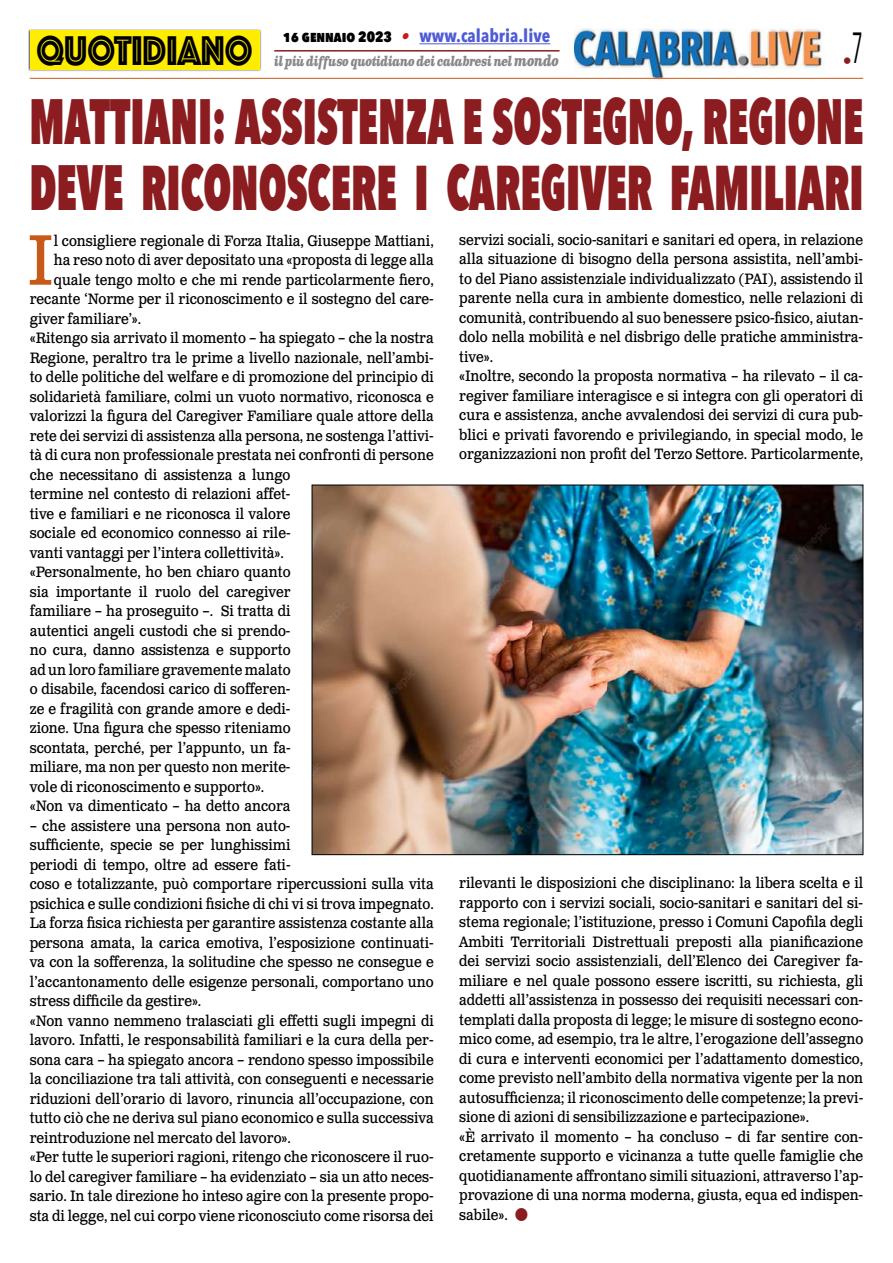
<style>
.page{position:relative;width:893px;height:1263px;background:#fff}
.page>*{position:absolute;margin:0;border:0;box-sizing:border-box;transform-origin:0 0}
.t1{font:71.25px "Clarendon Text Pro";color:#c85a19;scale:.9 1}
.t2{font:800 63.9px "Avenir Next Condensed";color:#8b1c1f;scale:.68 1}
.t3{font:800 63px "Avenir Next Condensed";color:#8b1c1f;scale:.69 1}
.t4{font:43.2px "Phosphate Inline";color:#000;scale:.87 1}
.t5{font:700 18px "Avenir Next Condensed";color:#4f5cd6}
.t6{font:18px "Avenir Next Condensed";color:#8b1c1f}
.t7{font:15px/19.5px "Clarendon Text Pro";color:#000;scale:.9 1}
.t8{font:italic 700 13.5px "Clarendon Text Pro";letter-spacing:-.05em;color:#878787;scale:.79 1}
.s1{font-weight:800;font-size:15px;color:#000}
.s2{font-family:"Clarendon Text Pro";font-style:italic;font-size:16.5px;color:#ca181a}
.s3{font-size:15px}
.s4{font-size:63.9px}
</style>
<div class="page">
<img style="left:574px;top:28px;width:252px;height:53px">
<hr style="left:30px;top:78px;width:833px;height:1px;background:#c85a19">
<div style="left:28px;top:29px;width:233px;height:43px;background:#000;opacity:.75"></div>
<div style="left:30px;top:31px;width:229px;height:39px;background:#ffed00"></div>
<hr style="left:419px;top:43px;width:131px;height:1px;background:#4f5cd6">
<hr style="left:274px;top:50px;width:285px;height:2px;background:#8b1c1f">
<img style="left:314px;top:487px;width:547px;height:366px">
<h3 class="t4" style="left:36px;top:20px;width:250px">QUOTIDIANO</h3>
<p class="t5" style="left:283px;top:25px;width:269px"><span class="s1">16 gennaio 2023</span> <span class="s2">•</span> www.calabria.live</p>
<p class="t8" style="left:274px;top:53px;width:362px">il più diffuso quotidiano dei calabresi nel <span class="s3">mondo</span></p>
<p class="t6" style="left:843px;top:46px;width:22px">•<sup>7</sup></p>
<h2 class="t2" style="left:29px;top:82px;width:1228px">MATTIANI: ASSISTENZA E SOSTEGNO, REGIONE</h2>
<h3 class="t3" style="left:29px;top:149px;width:1211px"><span class="s4">DEVE</span> RICONOSCERE I CAREGIVER FAMILIARI</h3>
<p class="t7" style="left:459px;top:230px;width:450px">servizi sociali, socio-sanitari e sanitari ed opera, in relazione alla situazione di bisogno della persona assistita, nell’ambi&shy;to del Piano assistenziale individualizzato (PAI), assistendo il parente nella cura in ambiente domestico, nelle relazioni di comunità, contribuendo al suo benessere psico-fisico, aiutan&shy;dolo nella mobilità e nel disbrigo delle pratiche amministra&shy;tive».<br>«Inoltre, secondo la proposta normativa – ha rilevato – il ca&shy;regiver familiare interagisce e si integra con gli operatori di cura e assistenza, anche avvalendosi dei servizi di cura pub&shy;blici e privati favorendo e privilegiando, in special modo, le organizzazioni non profit del Terzo Settore. Particolarmente,</p>
<h1 class="t1" style="left:27px;top:217px;width:31px">I</h1>
<p class="t7" style="left:54px;top:231px;width:424px">l consigliere regionale di Forza Italia, Giuseppe Mattiani,</p>
<p class="t7" style="left:54px;top:251px;width:424px">ha reso noto di aver depositato una «proposta di legge alla</p>
<p class="t7" style="left:54px;top:270px;width:424px">quale tengo molto e che mi rende particolarmente fiero,</p>
<p class="t7" style="left:30px;top:290px;width:450px">recante ‘Norme per il riconoscimento e il sostegno del care-</p>
<p class="t7" style="left:30px;top:309px;width:125px">giver familiare’».</p>
<p class="t7" style="left:30px;top:329px;width:450px">«Ritengo sia arrivato il momento – ha spiegato – che la nostra</p>
<p class="t7" style="left:30px;top:348px;width:450px">Regione, peraltro tra le prime a livello nazionale, nell’ambi-</p>
<p class="t7" style="left:30px;top:368px;width:450px">to delle politiche del welfare e di promozione del principio di</p>
<p class="t7" style="left:30px;top:387px;width:450px">solidarietà familiare, colmi un vuoto normativo, riconosca e</p>
<p class="t7" style="left:30px;top:407px;width:450px">valorizzi la figura del Caregiver Familiare quale attore della</p>
<p class="t7" style="left:30px;top:426px;width:450px">rete dei servizi di assistenza alla persona, ne sostenga l’attivi-</p>
<p class="t7" style="left:30px;top:446px;width:450px">tà di cura non professionale prestata nei confronti di persone</p>
<p class="t7" style="left:30px;top:465px;width:291px">che necessitano di assistenza a lungo</p>
<p class="t7" style="left:30px;top:485px;width:291px">termine nel contesto di relazioni affet-</p>
<p class="t7" style="left:30px;top:504px;width:291px">tive e familiari e ne riconosca il valore</p>
<p class="t7" style="left:30px;top:524px;width:291px">sociale ed economico connesso ai rile-</p>
<p class="t7" style="left:30px;top:543px;width:284px">vanti vantaggi per l’intera collettività».</p>
<p class="t7" style="left:30px;top:563px;width:291px">«Personalmente, ho ben chiaro quanto</p>
<p class="t7" style="left:30px;top:582px;width:291px">sia importante il ruolo del caregiver</p>
<p class="t7" style="left:30px;top:602px;width:291px">familiare – ha proseguito –. Si tratta di</p>
<p class="t7" style="left:30px;top:621px;width:291px">autentici angeli custodi che si prendo-</p>
<p class="t7" style="left:30px;top:641px;width:291px">no cura, danno assistenza e supporto</p>
<p class="t7" style="left:30px;top:660px;width:291px">ad un loro familiare gravemente malato</p>
<p class="t7" style="left:30px;top:680px;width:291px">o disabile, facendosi carico di sofferen-</p>
<p class="t7" style="left:30px;top:699px;width:291px">ze e fragilità con grande amore e dedi-</p>
<p class="t7" style="left:30px;top:719px;width:291px">zione. Una figura che spesso riteniamo</p>
<p class="t7" style="left:30px;top:738px;width:291px">scontata, perché, per l’appunto, un fa-</p>
<p class="t7" style="left:30px;top:758px;width:291px">miliare, ma non per questo non merite-</p>
<p class="t7" style="left:30px;top:777px;width:262px">vole di riconoscimento e supporto».</p>
<p class="t7" style="left:30px;top:797px;width:291px">«Non va dimenticato – ha detto ancora</p>
<p class="t7" style="left:30px;top:816px;width:450px">– che assistere una persona non auto-<br>sufficiente, specie se per lunghissimi<br>periodi di tempo, oltre ad essere fati-<br>coso e totalizzante, può comportare ripercussioni sulla vita psichica e sulle condizioni fisiche di chi vi si trova impegnato.<br>La forza fisica richiesta per garantire assistenza costante alla persona amata, la carica emotiva, l’esposizione continuati&shy;va con la sofferenza, la solitudine che spesso ne consegue e l’accantonamento delle esigenze personali, comportano uno stress difficile da gestire».<br>«Non vanno nemmeno tralasciati gli effetti sugli impegni di lavoro. Infatti, le responsabilità familiari e la cura della per&shy;sona cara – ha spiegato ancora – rendono spesso impossibile la conciliazione tra tali attività, con conseguenti e necessarie riduzioni dell’orario di lavoro, rinuncia all’occupazione, con tutto ciò che ne deriva sul piano economico e sulla successiva reintroduzione nel mercato del lavoro».<br>«Per tutte le superiori ragioni, ritengo che riconoscere il ruo&shy;lo del caregiver familiare – ha evidenziato – sia un atto neces&shy;sario. In tale direzione ho inteso agire con la presente propo&shy;sta di legge, nel cui corpo viene riconosciuto come risorsa dei</p>
<p class="t7" style="left:459px;top:874px;width:450px">rilevanti le disposizioni che disciplinano: la libera scelta e il rapporto con i servizi sociali, socio-sanitari e sanitari del si&shy;stema regionale; l’istituzione, presso i Comuni Capofila degli Ambiti Territoriali Distrettuali preposti alla pianificazione dei servizi socio assistenziali, dell’Elenco dei Caregiver fa&shy;miliare e nel quale possono essere iscritti, su richiesta, gli addetti all’assistenza in possesso dei requisiti necessari con&shy;templati dalla proposta di legge; le misure di sostegno econo&shy;mico come, ad esempio, tra le altre, l’erogazione dell’assegno di cura e interventi economici per l’adattamento domestico, come previsto nell’ambito della normativa vigente per la non autosufficienza; il riconoscimento delle competenze; la previ&shy;sione di azioni di sensibilizzazione e partecipazione».<br>«È arrivato il momento – ha concluso – di far sentire con&shy;cretamente supporto e vicinanza a tutte quelle famiglie che quotidianamente affrontano simili situazioni, attraverso l’ap&shy;provazione di una norma moderna, giusta, equa ed indispen&shy;sabile».</p>
</div>
